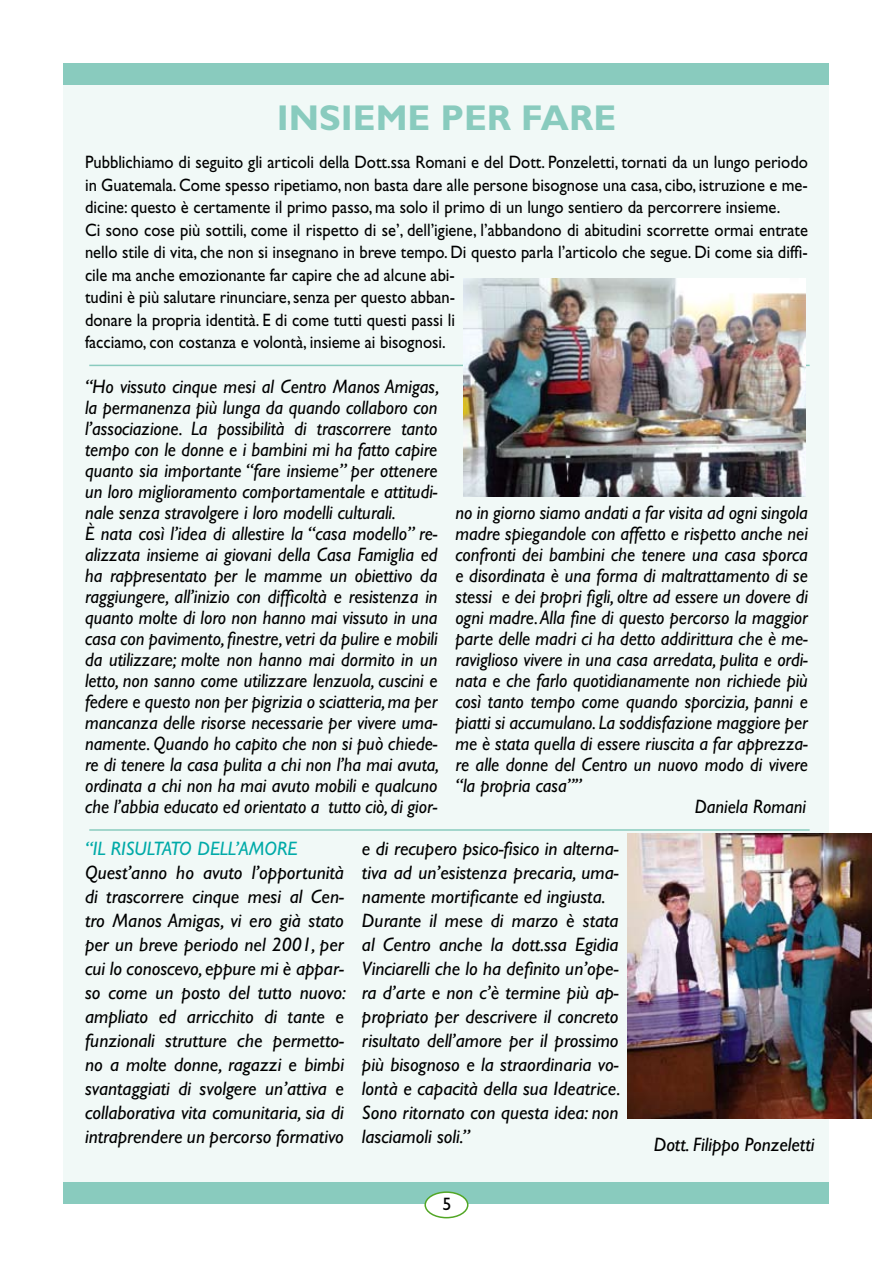
<style>
.page{position:relative;width:893px;height:1263px;background:#fff}
.page>*{position:absolute;margin:0;border:0;box-sizing:border-box;transform-origin:0 0}
.t1{font:700 36px "Gill Sans";color:#89cbbe}
.t2{font:italic 19.5px/21px "Gill Sans";color:#000;scale:.95 1}
.t3{font:italic 19.5px/24px "Gill Sans";color:#000;text-align:justify}
.t4{font:italic 19.5px "Gill Sans";color:#00aaa8}
.t5{font:18px/22.5px "Gill Sans";color:#000;scale:.92 1}
.t6{font:18px "Gill Sans";color:#000}
</style>
<div class="page">
<div style="left:64px;top:72px;width:765px;height:1131px;background:#f1f9f7"></div>
<div style="left:64px;top:1182px;width:765px;height:21px;background:#89cbbe"></div>
<div style="left:64px;top:64px;width:765px;height:21px;background:#89cbbe"></div>
<div style="left:425px;top:1192px;width:43px;height:26px;background:#fff;border-radius:50%"></div>
<div style="left:424px;top:1191px;width:44px;height:27px;border:2px solid #52a625;border-radius:50%"></div>
<hr style="left:89px;top:365px;width:721px;height:1px;background:#89cbbe">
<hr style="left:89px;top:829px;width:721px;height:2px;background:#89cbbe">
<img style="left:463px;top:279px;width:342px;height:217px">
<img style="left:627px;top:834px;width:245px;height:284px">
<h1 class="t1" style="left:277px;top:96px;width:341px">INSIEME PER FARE</h1>
<p class="t5" style="left:85px;top:151px;width:787px">Pubblichiamo di seguito gli articoli della Dott.ssa Romani e del Dott. Ponzeletti, tornati da un lungo periodo in Guatemala. Come spesso ripetiamo, non basta dare alle persone bisognose una casa, cibo, istruzione e me&shy;dicine: questo è certamente il primo passo, ma solo il primo di un lungo sentiero da percorrere insieme.<br>Ci sono cose più sottili, come il rispetto di se’, dell’igiene, l’abbandono di abitudini scorrette ormai entrate nello stile di vita, che non si insegnano in breve tempo. Di questo parla l’articolo che segue. Di come sia diffi&shy;cile ma anche emozionante far capire che ad alcune abi-<br>tudini è più salutare rinunciare, senza per questo abban-<br>donare la propria identità. E di come tutti questi passi li<br>facciamo, con costanza e volontà, insieme ai bisognosi.</p>
<p class="t2" style="left:85px;top:376px;width:374px">“Ho vissuto cinque mesi al Centro Manos Amigas, la permanenza più lunga da quando collaboro con l’associazione. La possibilità di trascorrere tanto tempo con le donne e i bambini mi ha fatto capire quanto sia importante “fare insieme” per ottenere un loro miglioramento comportamentale e attitudi&shy;nale senza stravolgere i loro modelli culturali.<br>è nata così l’idea di allestire la “casa modello” re&shy;alizzata insieme ai giovani della Casa Famiglia ed ha rappresentato per le mamme un obiettivo da raggiungere, all’inizio con difficoltà e resistenza in quanto molte di loro non hanno mai vissuto in una casa con pavimento, finestre, vetri da pulire e mobili da utilizzare; molte non hanno mai dormito in un letto, non sanno come utilizzare lenzuola, cuscini e federe e questo non per pigrizia o sciatteria, ma per mancanza delle risorse necessarie per vivere uma&shy;namente. Quando ho capito che non si può chiede&shy;re di tenere la casa pulita a chi non l’ha mai avuta, ordinata a chi non ha mai avuto mobili e qualcuno che l’abbia educato ed orientato a tutto ciò, di gior-</p>
<p class="t2" style="left:455px;top:502px;width:373px">no in giorno siamo andati a far visita ad ogni singola</p>
<p class="t2" style="left:455px;top:523px;width:372px">madre spiegandole con affetto e rispetto anche nei</p>
<p class="t2" style="left:455px;top:544px;width:372px">confronti dei bambini che tenere una casa sporca</p>
<p class="t2" style="left:455px;top:565px;width:372px">e disordinata è una forma di maltrattamento di se</p>
<p class="t2" style="left:455px;top:586px;width:372px">stessi e dei propri figli, oltre ad essere un dovere di</p>
<p class="t2" style="left:455px;top:607px;width:372px">ogni madre. Alla fine di questo percorso la maggior</p>
<p class="t2" style="left:455px;top:628px;width:372px">parte delle madri ci ha detto addirittura che è me-</p>
<p class="t2" style="left:455px;top:649px;width:372px">raviglioso vivere in una casa arredata, pulita e ordi-</p>
<p class="t2" style="left:455px;top:670px;width:372px">nata e che farlo quotidianamente non richiede più</p>
<p class="t2" style="left:455px;top:691px;width:372px">così tanto tempo come quando sporcizia, panni e</p>
<p class="t2" style="left:455px;top:712px;width:372px">piatti si accumulano. La soddisfazione maggiore per</p>
<p class="t2" style="left:455px;top:733px;width:372px">me è stata quella di essere riuscita a far apprezza-</p>
<p class="t2" style="left:455px;top:754px;width:372px">re alle donne del Centro un nuovo modo di vivere</p>
<p class="t2" style="left:455px;top:775px;width:134px">“la propria casa””</p>
<p class="t2" style="left:695px;top:796px;width:119px">Daniela Romani</p>
<p class="t4" style="left:85px;top:837px;width:214px">“IL RISULTATO DELL’AMORE</p>
<p class="t3" style="left:85px;top:861px;width:262px">Quest’anno ho avuto l’opportunità di trascorrere cinque mesi al Cen&shy;tro Manos Amigas, vi ero già stato per un breve periodo nel 2001, per cui lo conoscevo, eppure mi è appar&shy;so come un posto del tutto nuovo: ampliato ed arricchito di tante e funzionali strutture che permetto&shy;no a molte donne, ragazzi e bimbi svantaggiati di svolgere un’attiva e collaborativa vita comunitaria, sia di intraprendere un percorso formativo</p>
<p class="t3" style="left:362px;top:837px;width:260px;text-align:left">e di recupero psico-fisico in alterna&shy;tiva ad un’esistenza precaria, uma&shy;namente mortificante ed ingiusta.<br>Durante il mese di marzo è stata al Centro anche la dott.ssa Egidia Vinciarelli che lo ha definito un’ope&shy;ra d’arte e non c’è termine più ap&shy;propriato per descrivere il concreto risultato dell’amore per il prossimo più bisognoso e la straordinaria vo&shy;lontà e capacità della sua Ideatrice.<br>Sono ritornato con questa idea: non lasciamoli soli.”</p>
<p class="t6" style="left:442px;top:1194px;width:10px">5</p>
<p class="t3" style="left:654px;top:1133px;width:162px">Dott. Filippo Ponzeletti</p>
</div>
